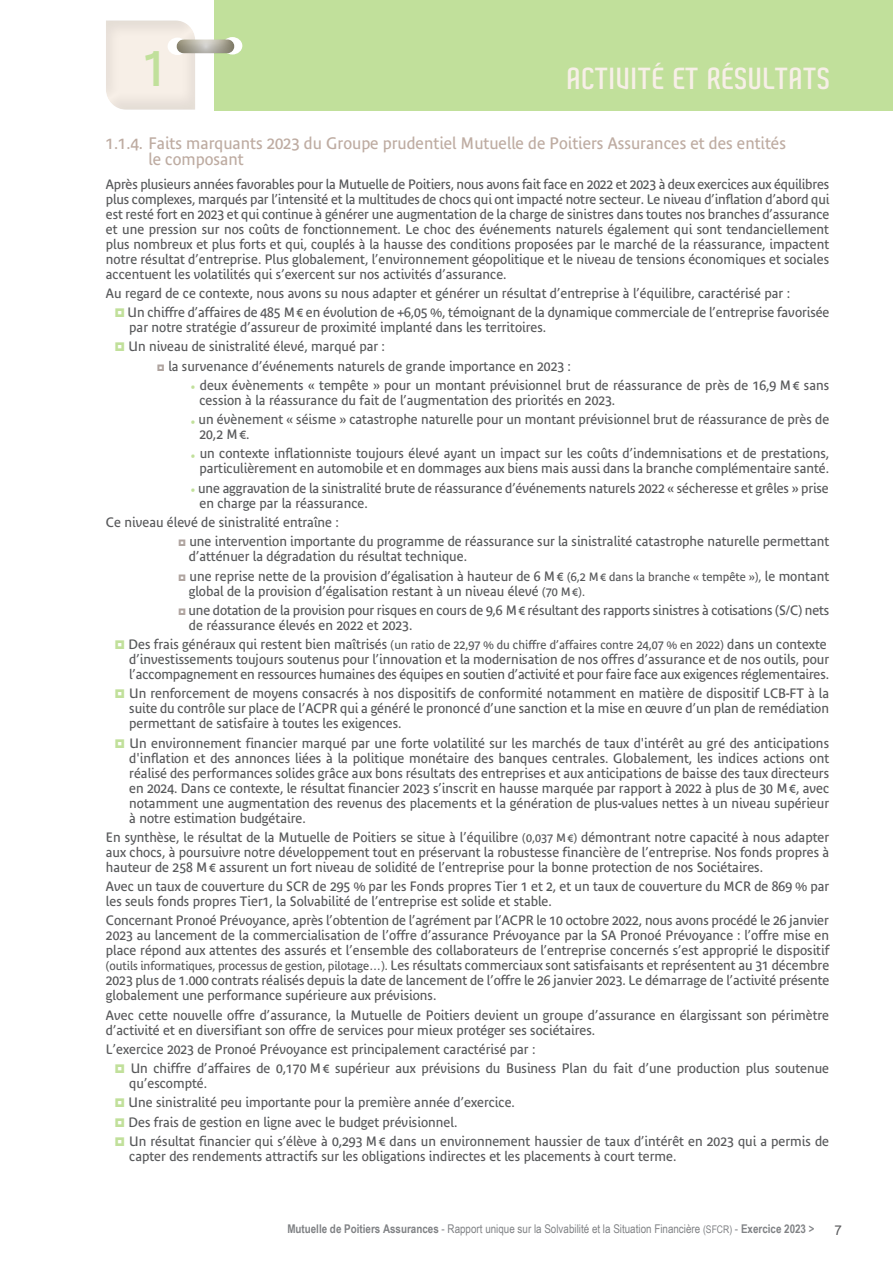
<style>
.page{position:relative;width:893px;height:1263px;background:#fff}
.page>*{position:absolute;margin:0;border:0;box-sizing:border-box;transform-origin:0 0}
.t1{font:900 54px "Aldo Pro";color:#c1e09b;scale:.83 1}
.t2{font:700 33px "Aldo Pro";color:#f7efe7;scale:.91 1}
.t3{font:16.5px/16.5px "Bienvenue Beta";color:#beaca2}
.t4{font:13.5px/15px "Bienvenue Beta";color:#58595b}
.t5{font:13.5px "Arial";color:#58595b}
.t6{font:12px "Bienvenue Beta";color:#58595b}
.t7{font:12px "Arial Narrow";color:#808285}
.s1{font-size:12px}
.s2{font-size:13.5px}
.s3{font-weight:700}
.s4{font-size:10.5px}
</style>
<div class="page">
<div style="left:214px;top:0;width:679px;height:110px;background:#c1e09b"></div>
<div style="left:93px;top:9px;width:118px;height:102px;background:#000;opacity:.08"></div>
<div style="left:165px;top:38px;width:82px;height:29px;background:#000;opacity:.23"></div>
<hr style="left:0;top:0;width:1px;height:110px;background:#c1e09b">
<h1 class="t1" style="left:144px;top:37px;width:25px">1</h1>
<h2 class="t2" style="left:566px;top:59px;width:292px">ACTIVITÉ ET RÉSULTATS</h2>
<p class="t3" style="left:148px;top:135px;width:639px;text-indent:-43px">1.1.4. Faits marquants 2023 du Groupe prudentiel Mutuelle de Poitiers Assurances et des entités le composant</p>
<p class="t4" style="left:106px;top:176px;width:725px;text-align:justify">Après plusieurs années favorables pour la Mutuelle de Poitiers, nous avons fait face en 2022 et 2023 à deux exercices aux équilibres plus complexes, marqués par l’intensité et la multitudes de chocs qui ont impacté notre secteur. Le niveau d’inflation d’abord qui est resté fort en 2023 et qui continue à générer une augmentation de la charge de sinistres dans toutes nos branches d’assurance et une pression sur nos coûts de fonctionnement. Le choc des événements naturels également qui sont tendanciellement plus nombreux et plus forts et qui, couplés à la hausse des conditions proposées par le marché de la réassurance, impactent notre résultat d’entreprise. Plus globalement, l’environnement géopolitique et le niveau de tensions économiques et sociales accentuent les volatilités qui s’exercent sur nos activités d’assurance.</p>
<p class="t4" style="left:128px;top:284px;width:703px;line-height:19.2px;text-indent:-22px">Au regard de ce contexte, nous avons su nous adapter et générer un résultat d’entreprise à l’équilibre, caractérisé par :<br>Un chiffre d’affaires de 485 M¤ en évolution de +6,05 %, témoignant de la dynamique commerciale de l’entreprise favorisée</p>
<p class="t4" style="left:128px;top:318px;width:419px;line-height:19.2px">par notre stratégie d’assureur de proximité implanté dans les territoires.<br>Un niveau de sinistralité élevé, marqué par :</p>
<p class="t4" style="left:168px;top:358px;width:404px">la survenance d’événements naturels de grande importance en 2023 :</p>
<p class="t4" style="left:199px;top:378px;width:631px;text-indent:-9px"><sub>•</sub> deux évènements « tempête » pour un montant prévisionnel brut de réassurance de près de 16,9 M¤ sans cession à la réassurance du fait de l’augmentation des priorités en 2023.</p>
<p class="t4" style="left:199px;top:412px;width:631px;text-indent:-8px"><sub>•</sub> un évènement « séisme » catastrophe naturelle pour un montant prévisionnel brut de réassurance de près de<br>20,2 M¤.</p>
<p class="t4" style="left:191px;top:446px;width:640px;text-align:right"><sub>•</sub> un contexte inflationniste toujours élevé ayant un impact sur les coûts d’indemnisations et de prestations, particulièrement en automobile et en dommages aux biens mais aussi dans la branche complémentaire santé.</p>
<p class="t4" style="left:199px;top:480px;width:631px;text-indent:-9px"><sub>•</sub> une aggravation de la sinistralité brute de réassurance d’événements naturels 2022 « sécheresse et grêles » prise en charge par la réassurance.</p>
<p class="t4" style="left:189px;top:513px;width:641px;line-height:19.2px;text-indent:-83px">Ce niveau élevé de sinistralité entraîne :<br>une intervention importante du programme de réassurance sur la sinistralité catastrophe naturelle permettant</p>
<p class="t4" style="left:189px;top:547px;width:642px;line-height:19.2px">d’atténuer la dégradation du résultat technique.<br>une reprise nette de la provision d’égalisation à hauteur de 6 M¤ <span class="s1">(6,2 M¤ dans la branche « tempête »),</span> le montant</p>
<p class="t4" style="left:189px;top:581px;width:642px;line-height:19.2px">global de la provision d’égalisation restant à un niveau élevé <span class="s1">(70 M¤).<br></span>une dotation de la provision pour risques en cours de 9,6 M¤ résultant des rapports sinistres à cotisations (S/C) nets</p>
<p class="t4" style="left:189px;top:617px;width:225px">de réassurance élevés en 2022 et 2023.</p>
<p class="t6" style="left:128px;top:638px;width:700px"><span class="s2">Des frais généraux qui restent bien maîtrisés</span> (un ratio de 22,97 % du chiffre d’affaires contre 24,07 % en 2022) <span class="s2">dans un contexte</span></p>
<p class="t4" style="left:129px;top:652px;width:701px">d’investissements toujours soutenus pour l’innovation et la modernisation de nos offres d’assurance et de nos outils, pour l’accompagnement en ressources humaines des équipes en soutien d’activité et pour faire face aux exigences réglementaires.</p>
<p class="t4" style="left:129px;top:686px;width:701px;text-align:justify">Un renforcement de moyens consacrés à nos dispositifs de conformité notamment en matière de dispositif LCB-FT à la suite du contrôle sur place de l’ACPR qui a généré le prononcé d’une sanction et la mise en œuvre d’un plan de remédiation permettant de satisfaire à toutes les exigences.</p>
<p class="t4" style="left:129px;top:735px;width:701px;text-align:justify">Un environnement financier marqué par une forte volatilité sur les marchés de taux d'intérêt au gré des anticipations d'inflation et des annonces liées à la politique monétaire des banques centrales. Globalement, les indices actions ont réalisé des performances solides grâce aux bons résultats des entreprises et aux anticipations de baisse des taux directeurs en 2024. Dans ce contexte, le résultat financier 2023 s’inscrit en hausse marquée par rapport à 2022 à plus de 30 M¤, avec notamment une augmentation des revenus des placements et la génération de plus-values nettes à un niveau supérieur à notre estimation budgétaire.</p>
<p class="t4" style="left:106px;top:829px;width:725px;text-align:justify">En synthèse, le résultat de la Mutuelle de Poitiers se situe à l’équilibre <span class="s1">(0,037 M¤)</span> démontrant notre capacité à nous adapter aux chocs, à poursuivre notre développement tout en préservant la robustesse financière de l’entreprise. Nos fonds propres à hauteur de 258 M¤ assurent un fort niveau de solidité de l’entreprise pour la bonne protection de nos Sociétaires.</p>
<p class="t4" style="left:106px;top:879px;width:725px">Avec un taux de couverture du SCR de 295 % par les Fonds propres Tier 1 et 2, et un taux de couverture du MCR de 869 % par les seuls fonds propres Tier1, la Solvabilité de l’entreprise est solide et stable.</p>
<p class="t4" style="left:106px;top:913px;width:725px;text-align:justify">Concernant Pronoé Prévoyance, après l’obtention de l’agrément par l’ACPR le 10 octobre 2022, nous avons procédé le 26 janvier 2023 au lancement de la commercialisation de l’offre d’assurance Prévoyance par la SA Pronoé Prévoyance : l’offre mise en place répond aux attentes des assurés et l’ensemble des collaborateurs de l’entreprise concernés s’est approprié le dispositif <span class="s1">(outils informatiques, processus de gestion, pilotage…).</span> Les résultats commerciaux sont satisfaisants et représentent au 31 décembre 2023 plus de 1.000 contrats réalisés depuis la date de lancement de l’offre le 26 janvier 2023. Le démarrage de l’activité présente globalement une performance supérieure aux prévisions.</p>
<p class="t4" style="left:106px;top:1007px;width:725px">Avec cette nouvelle offre d’assurance, la Mutuelle de Poitiers devient un groupe d’assurance en élargissant son périmètre d’activité et en diversifiant son offre de services pour mieux protéger ses sociétaires.</p>
<p class="t4" style="left:131px;top:1039px;width:700px;line-height:19.2px;text-indent:-25px">L’exercice 2023 de Pronoé Prévoyance est principalement caractérisé par :<br>Un chiffre d’affaires de 0,170 M¤ supérieur aux prévisions du Business Plan du fait d’une production plus soutenue</p>
<p class="t4" style="left:128px;top:1074px;width:702px;line-height:19.2px">qu’escompté.<br>Une sinistralité peu importante pour la première année d’exercice.<br>Des frais de gestion en ligne avec le budget prévisionnel.<br>Un résultat financier qui s’élève à 0,293 M¤ dans un environnement haussier de taux d’intérêt en 2023 qui a permis de</p>
<p class="t4" style="left:129px;top:1148px;width:549px">capter des rendements attractifs sur les obligations indirectes et les placements à court terme.</p>
<p class="t7" style="left:287px;top:1220px;width:529px"><span class="s3">Mutuelle de Poitiers Assurances</span> - Rapport unique sur la Solvabilité et la Situation Financière <span class="s4">(SFCR)</span> - <span class="s3">Exercice 2023 &gt;</span></p>
<p class="t5" style="left:834px;top:1220px;width:9px">7</p>
</div>
